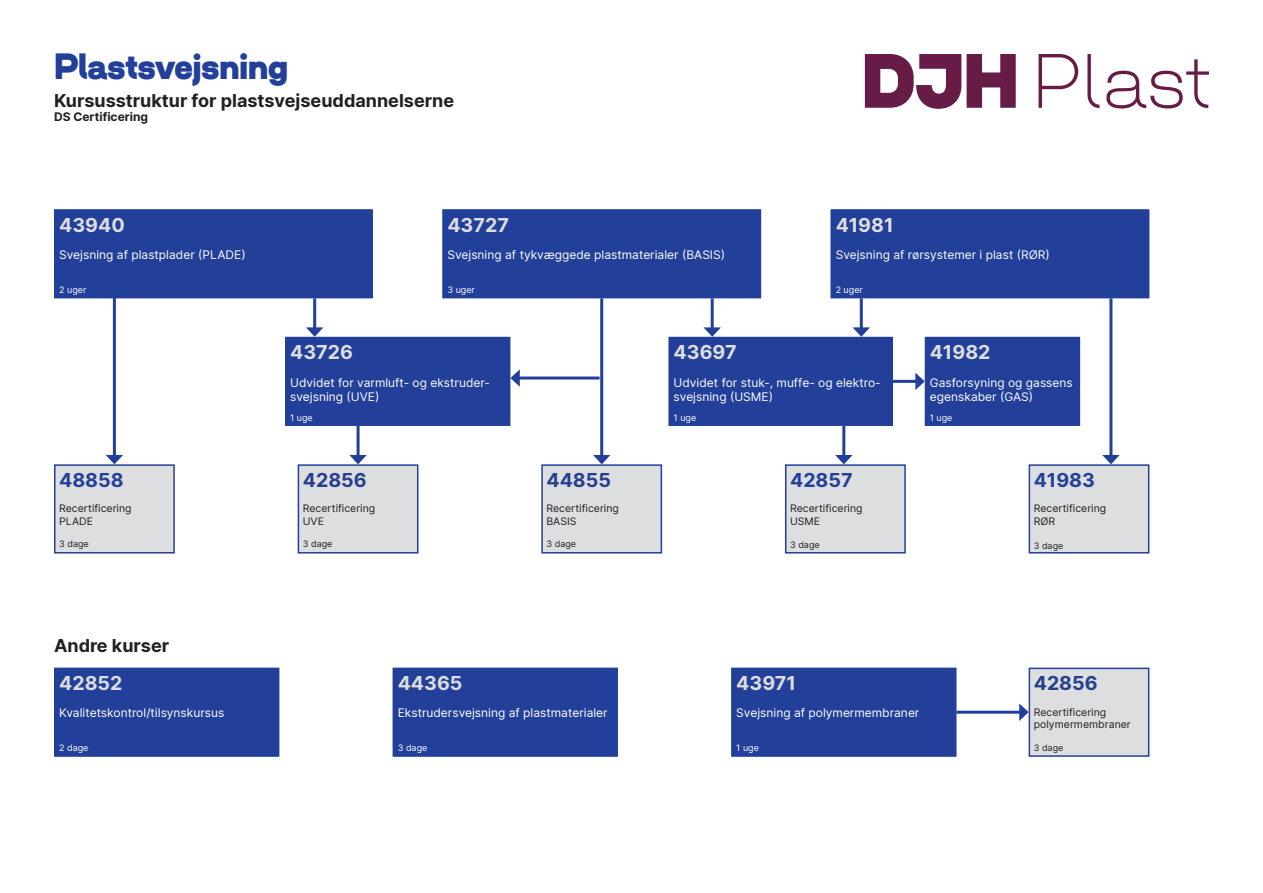
<style>
.page{position:relative;width:1263px;height:893px;background:#fff}
.page>*{position:absolute;margin:0;border:0;box-sizing:border-box;transform-origin:0 0}
.t1{font:31.5px "DJH Display";color:#223f99}
.t2{font:700 19.5px "Inter";color:#dddee0}
.t3{font:700 19.5px "Inter";color:#253f8e}
.t4{font:700 19.5px "Inter";color:#223f99}
.t5{font:700 18px "Inter";color:#231f20}
.t6{font:12px/14.4px "Inter";color:#fff}
.t7{font:700 12px "Inter";color:#231f20}
.t8{font:10.5px/12.6px "Inter";color:#231f20}
.t9{font:9px "Inter";color:#fff}
.t10{font:9px "Inter";color:#231f20}
</style>
<div class="page">
<div style="left:54px;top:209px;width:319px;height:89px;background:#223f99;border:2px solid #223f99"></div>
<div style="left:285px;top:337px;width:225px;height:89px;background:#223f99"></div>
<div style="left:54px;top:668px;width:225px;height:89px;background:#223f99;border:2px solid #223f99"></div>
<div style="left:393px;top:668px;width:225px;height:89px;background:#223f99;border:2px solid #223f99"></div>
<div style="left:731px;top:668px;width:225px;height:89px;background:#223f99;border:2px solid #223f99"></div>
<div style="left:668px;top:337px;width:225px;height:89px;background:#223f99"></div>
<div style="left:925px;top:337px;width:155px;height:89px;background:#223f99"></div>
<div style="left:442px;top:209px;width:319px;height:89px;background:#223f99;border:2px solid #223f99"></div>
<div style="left:830px;top:209px;width:319px;height:89px;background:#223f99;border:2px solid #223f99"></div>
<div style="left:298px;top:464px;width:120px;height:89px;background:#dddee0;border:2px solid #223f99"></div>
<div style="left:1029px;top:668px;width:120px;height:89px;background:#dddee0;border:2px solid #223f99"></div>
<div style="left:54px;top:464px;width:121px;height:89px;background:#dddee0;border:2px solid #253f8e"></div>
<div style="left:541px;top:464px;width:121px;height:89px;background:#dddee0;border:2px solid #223f99"></div>
<div style="left:785px;top:464px;width:121px;height:89px;background:#dddee0;border:2px solid #223f99"></div>
<div style="left:1029px;top:464px;width:120px;height:89px;background:#dddee0;border:2px solid #223f99"></div>
<svg style="left:865px;top:54px;width:344px;height:55px"></svg>
<hr style="left:113px;top:292px;width:3px;height:166px;background:#223f99">
<svg style="left:106px;top:455px;width:17px;height:9px"></svg>
<hr style="left:600px;top:298px;width:3px;height:160px;background:#223f99">
<svg style="left:593px;top:455px;width:17px;height:9px"></svg>
<hr style="left:357px;top:426px;width:3px;height:32px;background:#223f99">
<svg style="left:349px;top:455px;width:18px;height:9px"></svg>
<hr style="left:517px;top:377px;width:83px;height:3px;background:#223f99">
<svg style="left:510px;top:369px;width:10px;height:18px"></svg>
<hr style="left:842px;top:426px;width:3px;height:32px;background:#223f99">
<svg style="left:835px;top:455px;width:17px;height:9px"></svg>
<hr style="left:860px;top:298px;width:3px;height:32px;background:#223f99">
<svg style="left:852px;top:327px;width:18px;height:10px"></svg>
<hr style="left:893px;top:380px;width:25px;height:3px;background:#223f99">
<svg style="left:915px;top:373px;width:10px;height:17px"></svg>
<hr style="left:711px;top:298px;width:3px;height:32px;background:#223f99">
<svg style="left:703px;top:327px;width:18px;height:10px"></svg>
<hr style="left:313px;top:298px;width:3px;height:32px;background:#223f99">
<svg style="left:306px;top:327px;width:17px;height:10px"></svg>
<hr style="left:1109px;top:298px;width:3px;height:160px;background:#223f99">
<svg style="left:1102px;top:455px;width:18px;height:9px"></svg>
<hr style="left:956px;top:711px;width:66px;height:3px;background:#223f99">
<svg style="left:1019px;top:703px;width:10px;height:18px"></svg>
<p class="t1" style="left:54px;top:45px;width:236px">Plastsvejsning</p>
<p class="t5" style="left:54px;top:87px;width:402px">Kursusstruktur for plastsvejseuddannelserne</p>
<p class="t7" style="left:54px;top:108px;width:96px">DS Certificering</p>
<p class="t2" style="left:59px;top:210px;width:67px">43940</p>
<p class="t6" style="left:59px;top:247px;width:188px">Svejsning af plastplader (PLADE)</p>
<p class="t9" style="left:59px;top:283px;width:29px">2 uger</p>
<p class="t2" style="left:447px;top:210px;width:63px">43727</p>
<p class="t6" style="left:447px;top:247px;width:279px">Svejsning af tykvæggede plastmaterialer (BASIS)</p>
<p class="t9" style="left:447px;top:283px;width:29px">3 uger</p>
<p class="t2" style="left:836px;top:210px;width:59px">41981</p>
<p class="t6" style="left:836px;top:247px;width:216px">Svejsning af rørsystemer i plast (RØR)</p>
<p class="t9" style="left:836px;top:283px;width:29px">2 uger</p>
<p class="t4" style="left:59px;top:465px;width:66px">48858</p>
<p class="t8" style="left:59px;top:502px;width:74px">Recertificering<br>PLADE</p>
<p class="t10" style="left:59px;top:538px;width:31px">3 dage</p>
<p class="t5" style="left:54px;top:632px;width:117px">Andre kurser</p>
<p class="t2" style="left:59px;top:669px;width:65px">42852</p>
<p class="t6" style="left:59px;top:706px;width:167px">Kvalitetskontrol/tilsynskursus</p>
<p class="t9" style="left:59px;top:741px;width:31px">2 dage</p>
<p class="t2" style="left:290px;top:338px;width:64px">43726</p>
<p class="t6" style="left:290px;top:375px;width:201px">Udvidet for varmluft- og ekstruder&shy;svejsning (UVE)</p>
<p class="t9" style="left:290px;top:411px;width:24px">1 uge</p>
<p class="t3" style="left:303px;top:465px;width:65px">42856</p>
<p class="t8" style="left:303px;top:502px;width:74px">Recertificering<br>UVE</p>
<p class="t10" style="left:303px;top:538px;width:31px">3 dage</p>
<p class="t3" style="left:546px;top:465px;width:66px">44855</p>
<p class="t8" style="left:546px;top:502px;width:74px">Recertificering<br>BASIS</p>
<p class="t10" style="left:546px;top:538px;width:31px">3 dage</p>
<p class="t2" style="left:398px;top:669px;width:66px">44365</p>
<p class="t6" style="left:398px;top:706px;width:211px">Ekstrudersvejsning af plastmaterialer</p>
<p class="t9" style="left:398px;top:741px;width:31px">3 dage</p>
<p class="t2" style="left:674px;top:338px;width:65px">43697</p>
<p class="t6" style="left:674px;top:375px;width:207px">Udvidet for stuk-, muffe- og elektro&shy;svejsning (USME)</p>
<p class="t9" style="left:674px;top:411px;width:24px">1 uge</p>
<p class="t4" style="left:790px;top:465px;width:64px">42857</p>
<p class="t8" style="left:790px;top:502px;width:74px">Recertificering<br>USME</p>
<p class="t10" style="left:790px;top:538px;width:31px">3 dage</p>
<p class="t2" style="left:930px;top:338px;width:62px">41982</p>
<p class="t6" style="left:930px;top:375px;width:144px">Gasforsyning og gassens egenskaber (GAS)</p>
<p class="t9" style="left:930px;top:411px;width:24px">1 uge</p>
<p class="t4" style="left:1034px;top:465px;width:63px">41983</p>
<p class="t8" style="left:1034px;top:502px;width:74px">Recertificering<br>RØR</p>
<p class="t10" style="left:1034px;top:539px;width:31px">3 dage</p>
<p class="t2" style="left:736px;top:669px;width:61px">43971</p>
<p class="t6" style="left:736px;top:706px;width:185px">Svejsning af polymermembraner</p>
<p class="t9" style="left:736px;top:741px;width:24px">1 uge</p>
<p class="t3" style="left:1034px;top:669px;width:65px">42856</p>
<p class="t8" style="left:1034px;top:705px;width:99px">Recertificering polymermembraner</p>
<p class="t10" style="left:1034px;top:741px;width:31px">3 dage</p>
</div>
